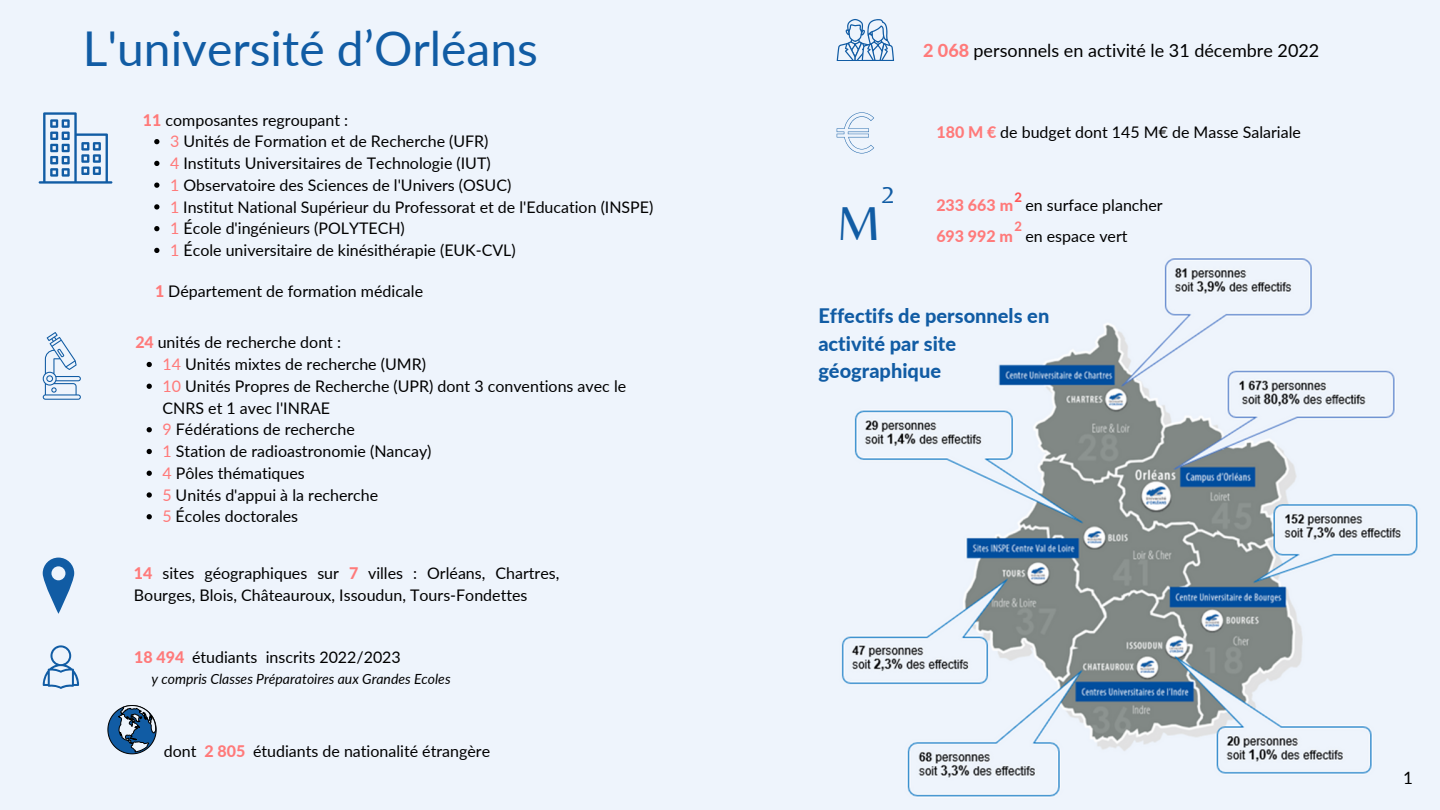
<style>
.page{position:relative;width:1440px;height:810px;background:#eef4fc}
.page>*{position:absolute;margin:0;border:0;box-sizing:border-box;transform-origin:0 0}
.t1{font:49.5px "Belleza";color:#115ca4}
.t2{font:48px "Lato";color:#115ca4}
.t3{font:27.6px "Belleza";color:#115ca4}
.t4{font:800 20px/27.8px "Lato";color:#115ca4}
.t5{font:18px "Lato";color:#000}
.t6{font:17px "Lato";color:#000}
.t7{font:16px/21.8px "Lato";color:#000}
.t8{font:italic 14px "Lato";color:#000}
.t9{font:800 13px "Lato";color:#ff5757}
.t10{font:800 13px "Lato";color:#ff7a7a}
.s1{font-weight:800;color:#ff7a7a}
.s2{color:#ff7a7a}
</style>
<div class="page">
<svg style="left:39px;top:112px;width:73px;height:72px"></svg>
<svg style="left:43px;top:645px;width:36px;height:44px"></svg>
<svg style="left:837px;top:19px;width:57px;height:42px"></svg>
<svg style="left:43px;top:332px;width:38px;height:67px"></svg>
<svg style="left:147px;top:362px;width:5px;height:5px"></svg>
<svg style="left:147px;top:384px;width:5px;height:5px"></svg>
<svg style="left:147px;top:427px;width:5px;height:5px"></svg>
<svg style="left:147px;top:449px;width:5px;height:5px"></svg>
<svg style="left:147px;top:471px;width:5px;height:5px"></svg>
<svg style="left:147px;top:492px;width:5px;height:6px"></svg>
<svg style="left:147px;top:514px;width:5px;height:5px"></svg>
<svg style="left:43px;top:558px;width:31px;height:56px"></svg>
<svg style="left:108px;top:705px;width:48px;height:49px"></svg>
<svg style="left:837px;top:112px;width:37px;height:41px"></svg>
<img style="left:841px;top:258px;width:577px;height:539px">
<svg style="left:154px;top:139px;width:5px;height:5px"></svg>
<svg style="left:154px;top:161px;width:5px;height:5px"></svg>
<svg style="left:154px;top:183px;width:5px;height:5px"></svg>
<svg style="left:154px;top:204px;width:5px;height:6px"></svg>
<svg style="left:154px;top:226px;width:5px;height:5px"></svg>
<svg style="left:154px;top:248px;width:5px;height:5px"></svg>
<p class="t2" style="left:83px;top:19px;width:457px">L'université d’Orléans</p>
<p class="t7" style="left:143px;top:108px;width:207px"><span class="s1">11</span> composantes regroupant :</p>
<p class="t7" style="left:170px;top:130px;width:320px"><span class="s2">3</span> Unités de Formation et de Recherche (UFR)</p>
<p class="t7" style="left:170px;top:152px;width:322px"><span class="s2">4</span> Instituts Universitaires de Technologie (IUT)</p>
<p class="t7" style="left:170px;top:174px;width:343px"><span class="s2">1</span> Observatoire des Sciences de l'Univers (OSUC)</p>
<p class="t7" style="left:170px;top:195px;width:485px"><span class="s2">1</span> Institut National Supérieur du Professorat et de l'Education (INSPE)</p>
<h4 class="t7" style="left:170px;top:217px;width:236px"><span class="s2">1</span> École d'ingénieurs (POLYTECH)</h4>
<p class="t7" style="left:170px;top:239px;width:347px"><span class="s2">1</span> École universitaire de kinésithérapie (EUK-CVL)</p>
<h4 class="t7" style="left:155px;top:280px;width:269px"><span class="s1">1</span> Département de formation médicale</h4>
<h4 class="t7" style="left:135px;top:331px;width:207px"><span class="s1">24</span> unités de recherche dont :</h4>
<p class="t7" style="left:163px;top:353px;width:265px"><span class="s2">14</span> Unités mixtes de recherche (UMR)</p>
<p class="t7" style="left:163px;top:375px;width:465px"><span class="s2">10</span> Unités Propres de Recherche (UPR) dont 3 conventions avec le<br>CNRS et 1 avec l'INRAE</p>
<p class="t7" style="left:163px;top:418px;width:194px"><span class="s2">9</span> Fédérations de recherche</p>
<p class="t7" style="left:163px;top:440px;width:271px"><span class="s2">1</span> Station de radioastronomie (Nancay)</p>
<p class="t7" style="left:163px;top:462px;width:144px"><span class="s2">4</span> Pôles thématiques</p>
<p class="t7" style="left:163px;top:484px;width:217px"><span class="s2">5</span> Unités d'appui à la recherche</p>
<h4 class="t7" style="left:163px;top:505px;width:137px"><span class="s2">5</span> Écoles doctorales</h4>
<p class="t7" style="left:134px;top:562px;width:427px"><span class="s1">14</span> sites géographiques sur <span class="s1">7</span> villes : Orléans, Chartres,<br>Bourges, Blois, Châteauroux, Issoudun, Tours-Fondettes</p>
<h1 class="t7" style="left:134px;top:646px;width:268px"><span class="s1">18 494</span> étudiants inscrits 2022/2023</h1>
<p class="t8" style="left:152px;top:670px;width:301px">y compris Classes Préparatoires aux Grandes Ecoles</p>
<h4 class="t7" style="left:164px;top:740px;width:328px">dont <span class="s1">2 805</span> étudiants de nationalité étrangère</h4>
<p class="t5" style="left:923px;top:39px;width:398px"><span class="s1">2 068</span> personnels en activité le 31 décembre 2022</p>
<h4 class="t3" style="left:881px;top:177px;width:15px">2</h4>
<p class="t1" style="left:837px;top:194px;width:46px">M</p>
<p class="t7" style="left:937px;top:121px;width:366px"><span class="s1">180 M €</span> de budget dont 145 M€ de Masse Salariale</p>
<h3 class="t9" style="left:1014px;top:190px;width:9px">2</h3>
<p class="t7" style="left:936px;top:225px;width:193px"><span class="s1">693 992 m</span> en espace vert</p>
<p class="t7" style="left:936px;top:194px;width:228px"><span class="s1">233 663 m</span> en surface plancher</p>
<h4 class="t10" style="left:1014px;top:219px;width:9px">2</h4>
<p class="t4" style="left:818px;top:301px;width:232px">Effectifs de personnels en activité par site géographique</p>
<p class="t6" style="left:1403px;top:767px;width:11px">1</p>
</div>
